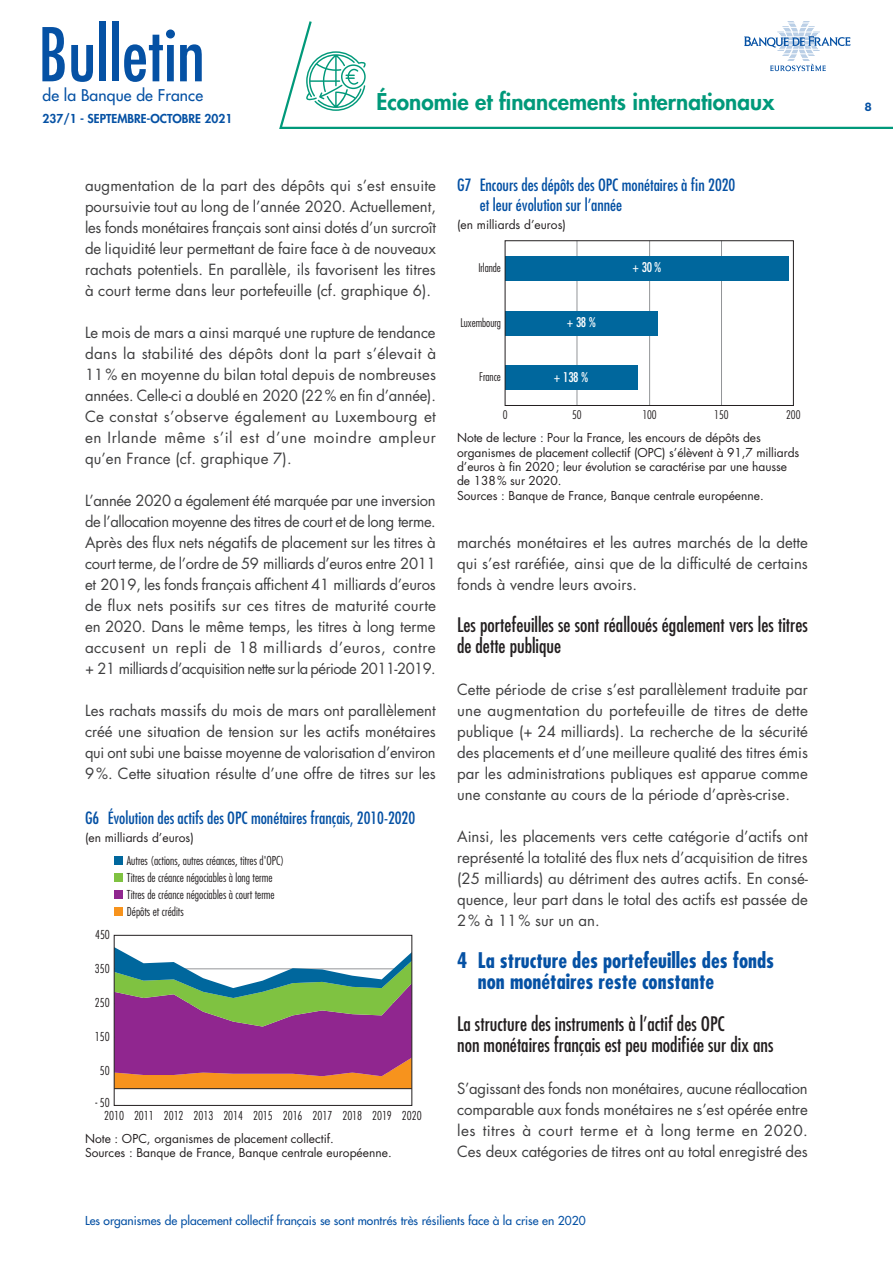
<style>
.page{position:relative;width:893px;height:1263px;background:#fff}
.page>*{position:absolute;margin:0;border:0;box-sizing:border-box;transform-origin:0 0}
.t1{font:condensed 72px "Futura Std";color:#0551a4}
.t2{font:800 22.5px "Futura Std";color:#00997a}
.t3{font:700 condensed 21px/21px "Futura Std";color:#0551a4}
.t4{font:condensed 19.5px/21px "Futura Std";color:#231f20}
.t5{font:condensed 16.5px/19.8px "Futura Std";color:#0551a4}
.t6{font:500 15.75px "Futura Std";letter-spacing:.01em;color:#0551a4}
.t7{font:15px/21px "Futura Std";color:#3e3e3f;text-align:justify}
.t8{font:condensed 13.05px "Futura Std";letter-spacing:-.04em;color:#fff}
.t9{font:12px/14.4px "Futura Std";color:#231f20}
.t10{font:300 condensed 12px "Futura Std";color:#231f20}
.t11{font:500 12px "Futura Std";color:#0551a4}
.t12{font:800 12px "Futura Std";color:#0551a4}
.t13{font:800 12px "Helvetica Neue LT Std";color:#0551a4;scale:.9 1}
.t14{font:300 condensed 11.55px "Futura Std";color:#231f20}
</style>
<div class="page">
<svg style="left:279px;top:21px;width:614px;height:108px"></svg>
<svg style="left:306px;top:51px;width:60px;height:60px"></svg>
<svg style="left:744px;top:22px;width:106px;height:49px"></svg>
<div style="left:114px;top:873px;width:9px;height:9px;background:#7fc241"></div>
<div style="left:114px;top:907px;width:9px;height:9px;background:#f7931d"></div>
<div style="left:114px;top:856px;width:9px;height:9px;background:#00679d"></div>
<div style="left:114px;top:890px;width:9px;height:9px;background:#90268f"></div>
<svg style="left:116px;top:948px;width:294px;height:140px"></svg>
<hr style="left:114px;top:1088px;width:298px;height:1px;background:#231f20">
<div style="left:114px;top:935px;width:298px;height:170px;border:1px solid #231f20"></div>
<hr style="left:577px;top:241px;width:1px;height:164px;background:#939598">
<hr style="left:649px;top:241px;width:1px;height:164px;background:#939598">
<hr style="left:721px;top:241px;width:1px;height:164px;background:#939598">
<div style="left:505px;top:365px;width:132px;height:25px;background:#00679d"></div>
<div style="left:505px;top:311px;width:153px;height:24px;background:#00679d"></div>
<div style="left:505px;top:256px;width:284px;height:25px;background:#00679d"></div>
<div style="left:505px;top:241px;width:288px;height:165px;border:1px solid #231f20"></div>
<h1 class="t1" style="left:38px;top:12px;width:168px">Bulletin</h1>
<p class="t6" style="left:43px;top:86px;width:162px">de la Banque de France</p>
<p class="t12" style="left:43px;top:111px;width:191px">237/1 - SEPTEMBRE-OCTOBRE 2021</p>
<h2 class="t2" style="left:376px;top:88px;width:400px">Économie et financements internationaux</h2>
<p class="t7" style="left:85px;top:175px;width:352px">augmentation de la part des dépôts qui s’est ensuite poursuivie tout au long de l’année 2020. Actuellement, les fonds monétaires français sont ainsi dotés d’un surcroît de liquidité leur permettant de faire face à de nouveaux rachats potentiels. En parallèle, ils favorisent les titres à court terme dans leur portefeuille (cf. graphique 6).</p>
<p class="t7" style="left:85px;top:322px;width:353px">Le mois de mars a ainsi marqué une rupture de tendance dans la stabilité des dépôts dont la part s’élevait à 11% en moyenne du bilan total depuis de nombreuses années. Celle‑ci a doublé en 2020 (22% en fin d’année).<br>Ce constat s’observe également au Luxembourg et en Irlande même s’il est d’une moindre ampleur qu’en France (cf. graphique 7).</p>
<p class="t7" style="left:85px;top:490px;width:353px">L’année 2020 a également été marquée par une inversion de l’allocation moyenne des titres de court et de long terme.<br>Après des flux nets négatifs de placement sur les titres à court terme, de l’ordre de 59 milliards d’euros entre 2011 et 2019, les fonds français affichent 41 milliards d’euros de flux nets positifs sur ces titres de maturité courte en 2020. Dans le même temps, les titres à long terme accusent un repli de 18 milliards d’euros, contre + 21 milliards d’acquisition nette sur la période 2011‑2019.</p>
<p class="t7" style="left:85px;top:700px;width:352px">Les rachats massifs du mois de mars ont parallèlement créé une situation de tension sur les actifs monétaires qui ont subi une baisse moyenne de valorisation d’environ 9%. Cette situation résulte d’une offre de titres sur les</p>
<p class="t5" style="left:85px;top:808px;width:332px">G6 Évolution des actifs des OPC monétaires français, 2010‑2020</p>
<p class="t9" style="left:85px;top:831px;width:110px">(en milliards d’euros)</p>
<p class="t10" style="left:95px;top:927px;width:16px">450</p>
<p class="t10" style="left:95px;top:961px;width:16px">350</p>
<p class="t10" style="left:95px;top:995px;width:16px">250</p>
<p class="t10" style="left:95px;top:1029px;width:16px">150</p>
<p class="t10" style="left:100px;top:1063px;width:11px">50</p>
<p class="t10" style="left:96px;top:1095px;width:16px">- 50</p>
<p class="t10" style="left:127px;top:853px;width:159px">Autres (actions, autres créances, titres d'OPC)</p>
<p class="t10" style="left:127px;top:887px;width:149px">Titres de créance négociables à court terme</p>
<p class="t10" style="left:127px;top:870px;width:147px">Titres de créance négociables à long terme</p>
<p class="t10" style="left:127px;top:904px;width:58px">Dépôts et crédits</p>
<p class="t10" style="left:104px;top:1108px;width:319px">2010 2011 2012 2013 2014 2015 2016 2017 2018 2019 2020</p>
<p class="t9" style="left:85px;top:1131px;width:308px">Note : OPC, organismes de placement collectif.<br>Sources : Banque de France, Banque centrale européenne.</p>
<p class="t5" style="left:480px;top:175px;width:257px;text-indent:-23px">G7 Encours des dépôts des OPC monétaires à fin 2020 et leur évolution sur l’année</p>
<p class="t9" style="left:457px;top:218px;width:110px">(en milliards d’euros)</p>
<p class="t14" style="left:478px;top:261px;width:24px">Irlande</p>
<p class="t8" style="left:633px;top:260px;width:30px">+ 30 %</p>
<p class="t14" style="left:460px;top:316px;width:42px">Luxembourg</p>
<p class="t8" style="left:567px;top:315px;width:31px">+ 38 %</p>
<p class="t14" style="left:479px;top:370px;width:23px">France</p>
<p class="t8" style="left:554px;top:369px;width:36px">+ 138 %</p>
<p class="t14" style="left:503px;top:408px;width:6px">0</p>
<p class="t14" style="left:572px;top:408px;width:11px">50</p>
<p class="t14" style="left:642px;top:408px;width:16px">100</p>
<p class="t14" style="left:714px;top:408px;width:16px">150</p>
<p class="t14" style="left:786px;top:408px;width:16px">200</p>
<p class="t9" style="left:457px;top:431px;width:344px">Note de lecture : Pour la France, les encours de dépôts des organismes de placement collectif (OPC) s’élèvent à 91,7 milliards d’euros à fin 2020; leur évolution se caractérise par une hausse de 138% sur 2020.<br>Sources : Banque de France, Banque centrale européenne.</p>
<p class="t7" style="left:457px;top:532px;width:352px">marchés monétaires et les autres marchés de la dette qui s’est raréfiée, ainsi que de la difficulté de certains fonds à vendre leurs avoirs.</p>
<h3 class="t4" style="left:457px;top:614px;width:352px">Les portefeuilles se sont réalloués également vers les titres de dette publique</h3>
<p class="t7" style="left:457px;top:679px;width:352px">Cette période de crise s’est parallèlement traduite par une augmentation du portefeuille de titres de dette publique (+ 24 milliards). La recherche de la sécurité des placements et d’une meilleure qualité des titres émis par les administrations publiques est apparue comme une constante au cours de la période d’après‑crise.</p>
<p class="t7" style="left:457px;top:826px;width:352px">Ainsi, les placements vers cette catégorie d’actifs ont représenté la totalité des flux nets d’acquisition de titres (25 milliards) au détriment des autres actifs. En consé‑ quence, leur part dans le total des actifs est passée de 2% à 11% sur un an.</p>
<h3 class="t3" style="left:478px;top:950px;width:298px;text-indent:-21px">4 La structure des portefeuilles des fonds non monétaires reste constante</h3>
<h3 class="t4" style="left:457px;top:1013px;width:318px">La structure des instruments à l’actif des OPC<br>non monétaires français est peu modifiée sur dix ans</h3>
<p class="t7" style="left:457px;top:1078px;width:352px">S’agissant des fonds non monétaires, aucune réallocation comparable aux fonds monétaires ne s’est opérée entre les titres à court terme et à long terme en 2020.<br>Ces deux catégories de titres ont au total enregistré des</p>
<p class="t11" style="left:85px;top:1213px;width:502px">Les organismes de placement collectif français se sont montrés très résilients face à la crise en 2020</p>
<p class="t13" style="left:865px;top:99px;width:9px">8</p>
</div>
